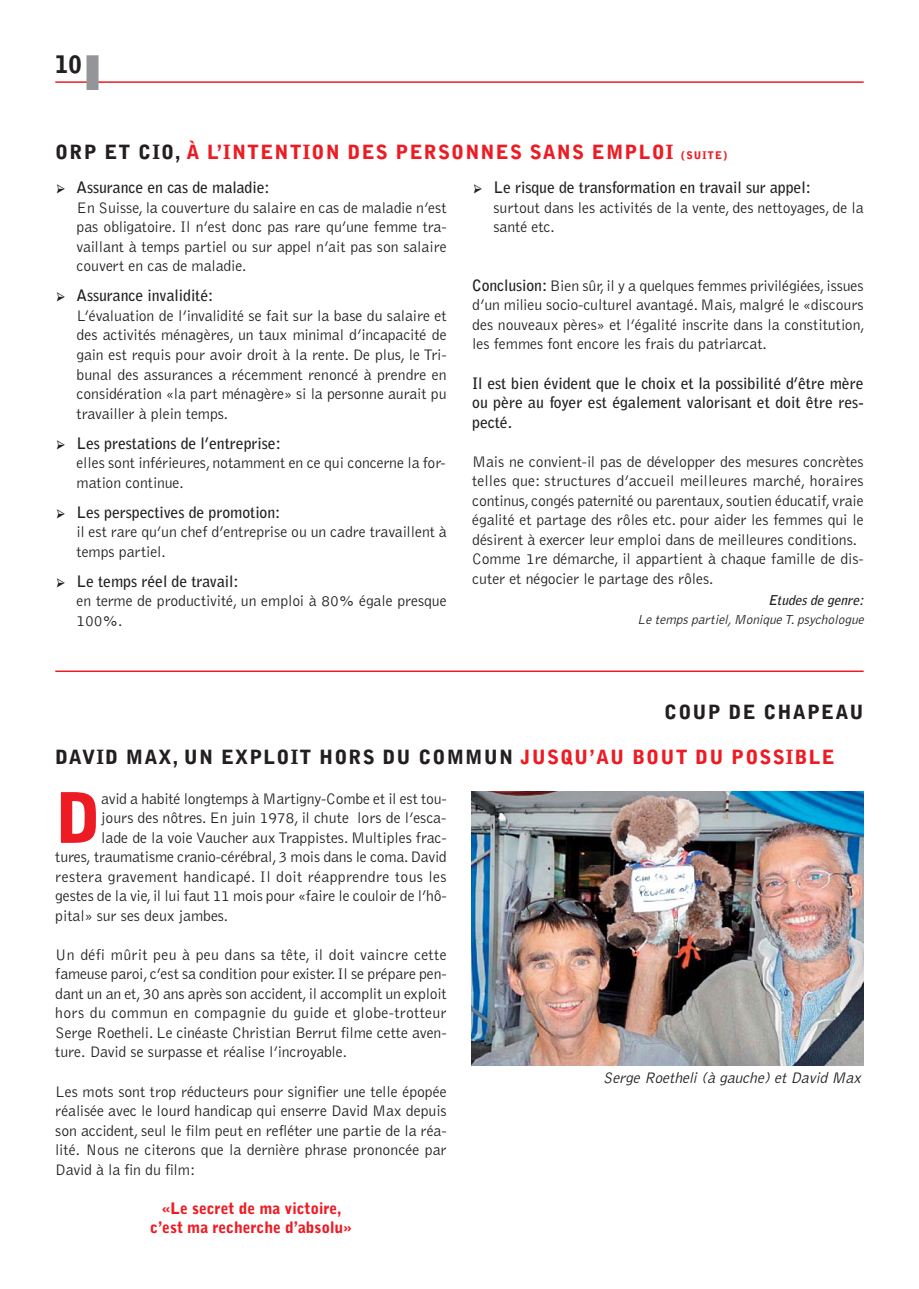
<style>
.page{position:relative;width:919px;height:1289px;background:#fff}
.page>*{position:absolute;margin:0;border:0;box-sizing:border-box;transform-origin:0 0}
.t1{font:900 69.15px "Bell Gothic";color:#ed1c24}
.t2{font:900 24px "Bell Gothic";color:#231f20}
.t3{font:900 19.5px "Bell Gothic";letter-spacing:.06em;color:#231f20}
.t4{font:900 19.5px "Bell Gothic";letter-spacing:.06em;color:#ed1c24}
.t5{font:300 15.75px/19.5px "Bell Gothic";letter-spacing:-.005em;color:#231f20}
.t6{font:700 15.75px/19.5px "Bell Gothic";color:#231f20;text-align:justify}
.t7{font:300 15.75px "Bell Gothic";letter-spacing:.02em;color:#231f20}
.t8{font:900 15.75px/19.5px "Bell Gothic";letter-spacing:-.005em;color:#ed1c24;text-align:center}
.t9{font:italic 300 15.75px "Bell Gothic";color:#231f20}
.t10{font:italic 300 13.5px "Bell Gothic";color:#231f20}
.t11{font:italic 700 13.5px "Bell Gothic";color:#231f20}
.s1{color:#231f20}
.s2{font-size:10.5px}
.s3{font-family:"Minion Pro";font-weight:700;font-stretch:condensed}
.s4{font-weight:700}
.s5{color:#ed1c24}
</style>
<div class="page">
<hr style="left:55px;top:81px;width:808px;height:2px;background:#ed1c24">
<hr style="left:55px;top:670px;width:808px;height:2px;background:#ed1c24">
<div style="left:86px;top:55px;width:12px;height:35px;background:#939598"></div>
<img style="left:471px;top:791px;width:392px;height:274px">
<h2 class="t2" style="left:55px;top:56px;width:28px">10</h2>
<p class="t4" style="left:55px;top:145px;width:673px"><span class="s1">ORP ET CIO,</span> À L’INTENTION DES PERSONNES SANS EMPLOI <span class="s2">(SUITE)</span></p>
<p class="t5" style="left:77px;top:179px;width:372px;text-indent:-20px"><span class="s3">➢</span> <span class="s4">Assurance en cas de maladie:<br></span>En Suisse, la couverture du salaire en cas de maladie n’est pas obligatoire. Il n’est donc pas rare qu’une femme tra&shy;vaillant à temps partiel ou sur appel n’ait pas son salaire couvert en cas de maladie.</p>
<p class="t5" style="left:77px;top:287px;width:371px;text-indent:-20px"><span class="s3">➢</span> <span class="s4">Assurance invalidité:<br></span>L’évaluation de l’invalidité se fait sur la base du salaire et des activités ménagères, un taux minimal d’incapacité de gain est requis pour avoir droit à la rente. De plus, le Tri&shy;bunal des assurances a récemment renoncé à prendre en considération «la part ménagère» si la personne aurait pu travailler à plein temps.</p>
<p class="t5" style="left:77px;top:434px;width:370px;text-indent:-20px"><span class="s3">➢</span> <span class="s4">Les prestations de l’entreprise:<br></span>elles sont inférieures, notamment en ce qui concerne la for&shy;mation continue.</p>
<p class="t5" style="left:77px;top:503px;width:371px;text-indent:-20px"><span class="s3">➢</span> <span class="s4">Les perspectives de promotion:<br></span>il est rare qu’un chef d’entreprise ou un cadre travaillent à temps partiel.</p>
<p class="t5" style="left:77px;top:572px;width:371px;text-indent:-20px"><span class="s3">➢</span> <span class="s4">Le temps réel de travail:<br></span>en terme de productivité, un emploi à 80% égale presque<br>100%.</p>
<p class="t5" style="left:493px;top:179px;width:372px;text-indent:-20px"><span class="s3">➢</span> <span class="s4">Le risque de transformation en travail sur appel:<br></span>surtout dans les activités de la vente, des nettoyages, de la santé etc.</p>
<p class="t5" style="left:472px;top:277px;width:394px;text-align:justify"><span class="s4">Conclusion:</span> Bien sûr, il y a quelques femmes privilégiées, issues d’un milieu socio-culturel avantagé. Mais, malgré le «discours des nouveaux pères» et l’égalité inscrite dans la constitution, les femmes font encore les frais du patriarcat.</p>
<p class="t6" style="left:472px;top:374px;width:393px">Il est bien évident que le choix et la possibilité d’être mère ou père au foyer est également valorisant et doit être res&shy;pecté.</p>
<p class="t5" style="left:472px;top:452px;width:393px">Mais ne convient-il pas de développer des mesures concrètes telles que: structures d’accueil meilleures marché, horaires continus, congés paternité ou parentaux, soutien éducatif, vraie égalité et partage des rôles etc. pour aider les femmes qui le désirent à exercer leur emploi dans de meilleures conditions.<br>Comme 1re démarche, il appartient à chaque famille de dis&shy;cuter et négocier le partage des rôles.</p>
<p class="t11" style="left:768px;top:594px;width:100px">Etudes de genre:</p>
<p class="t10" style="left:637px;top:614px;width:230px">Le temps partiel,Monique T.psychologue</p>
<p class="t3" style="left:664px;top:704px;width:201px">COUP DE CHAPEAU</p>
<p class="t3" style="left:55px;top:749px;width:781px">DAVID MAX, UN EXPLOIT HORS DU COMMUN <span class="s5">JUSQU’AU BOUT DU POSSIBLE</span></p>
<h1 class="t1" style="left:55px;top:792px;width:48px">D</h1>
<p class="t5" style="left:101px;top:789px;width:347px">avid a habité longtemps à Martigny-Combe et il est tou-</p>
<p class="t5" style="left:101px;top:809px;width:346px">jours des nôtres. En juin 1978, il chute lors de l’esca-</p>
<p class="t5" style="left:101px;top:828px;width:347px">lade de la voie Vaucher aux Trappistes. Multiples frac-</p>
<p class="t5" style="left:55px;top:848px;width:393px">tures, traumatisme cranio-cérébral, 3 mois dans le coma. David</p>
<p class="t7" style="left:55px;top:870px;width:393px">restera gravement handicapé. Il doit réapprendre tous les</p>
<p class="t5" style="left:55px;top:887px;width:393px">gestes de la vie, il lui faut 11 mois pour «faire le couloir de l’hô-</p>
<p class="t5" style="left:55px;top:906px;width:174px">pital» sur ses deux jambes.</p>
<p class="t5" style="left:55px;top:945px;width:393px;text-align:justify">Un défi mûrit peu à peu dans sa tête, il doit vaincre cette fameuse paroi, c’est sa condition pour exister. Il se prépare pen&shy;dant un an et, 30 ans après son accident, il accomplit un exploit hors du commun en compagnie du guide et globe-trotteur Serge Roetheli. Le cinéaste Christian Berrut filme cette aven&shy;ture. David se surpasse et réalise l’incroyable.</p>
<p class="t5" style="left:55px;top:1082px;width:393px;text-align:justify">Les mots sont trop réducteurs pour signifier une telle épopée réalisée avec le lourd handicap qui enserre David Max depuis son accident, seul le film peut en refléter une partie de la réa&shy;lité. Nous ne citerons que la dernière phrase prononcée par David à la fin du film:</p>
<p class="t8" style="left:150px;top:1199px;width:203px">«Le secret de ma victoire, c’est ma recherche d’absolu»</p>
<p class="t9" style="left:603px;top:1071px;width:262px">Serge Roetheli (à gauche) et David Max</p>
</div>
